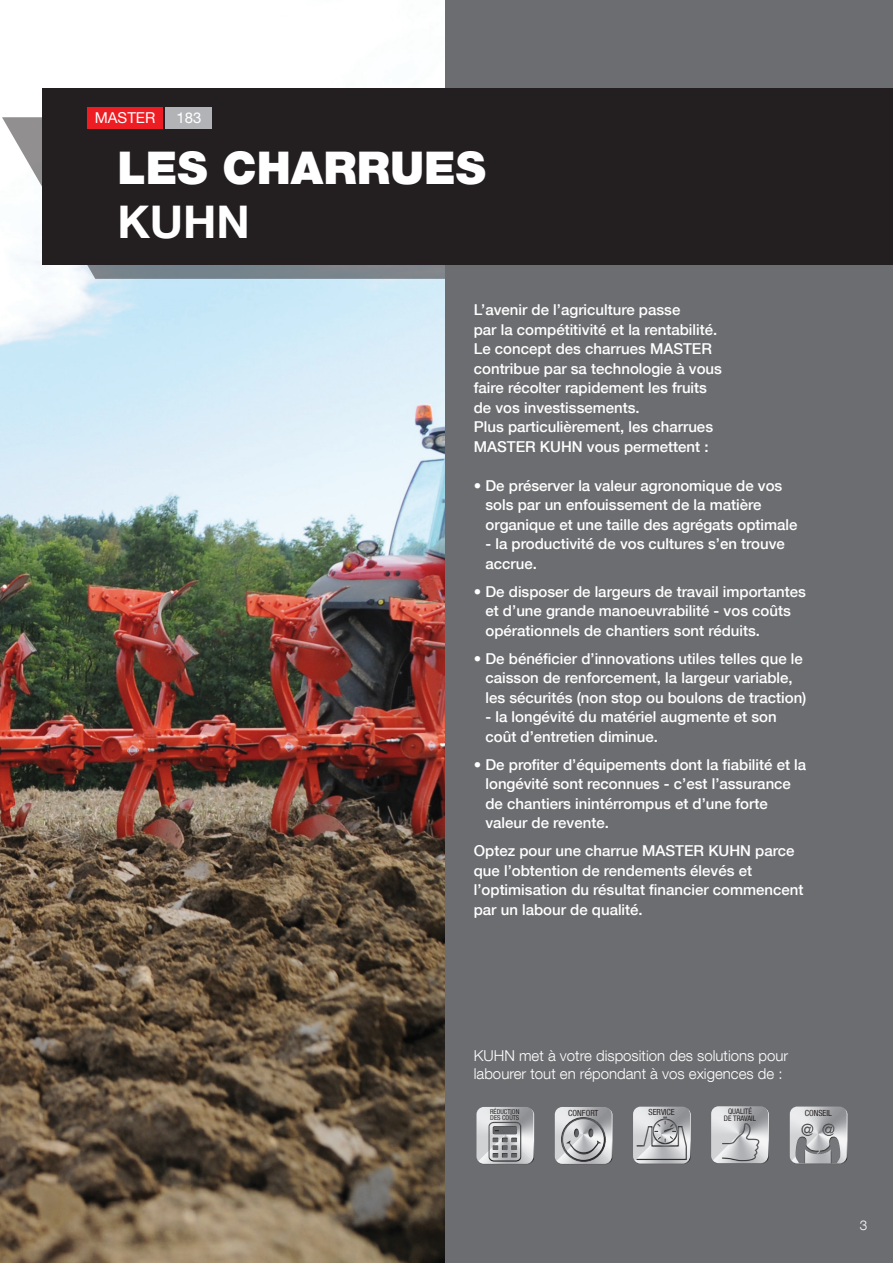
<style>
.page{position:relative;width:893px;height:1263px;background:#fff}
.page>*{position:absolute;margin:0;border:0;box-sizing:border-box;transform-origin:0 0}
.t1{font:900 45px "Helvetica Neue LT Com";color:#fff}
.t2{font:700 45px "Helvetica Neue LT Com";color:#fff}
.t3{font:500 15px/19.5px "Helvetica Neue LT Com";color:#fff}
.t4{font:300 15px/18px "Helvetica Neue LT Com";color:#fff}
.t5{font:15px "Helvetica Neue LT Com";color:#fff}
.t6{font:300 13.5px "Helvetica Neue LT Com";color:#fff}
.t7{font:condensed 8.4px "Helvetica Neue LT Com";color:#231f20}
.t8{font:condensed 7.5px/7.5px "Helvetica Neue LT Com";color:#231f20;text-align:center}
.t9{font:condensed 6.75px/6.8px "Helvetica Neue LT Com";color:#231f20}
</style>
<div class="page">
<img style="left:0;top:0;width:446px;height:1263px">
<svg style="left:2px;top:117px;width:350px;height:162px"></svg>
<div style="left:446px;top:0;width:447px;height:1263px;background:#6c6d70"></div>
<svg style="left:352px;top:265px;width:94px;height:14px"></svg>
<div style="left:43px;top:88px;width:850px;height:177px;background:#231f20"></div>
<div style="left:166px;top:107px;width:46px;height:21px;background:#b2b3b7"></div>
<div style="left:87px;top:107px;width:76px;height:21px;background:#ee1d23"></div>
<img style="left:476px;top:1107px;width:53px;height:54px">
<svg style="left:478px;top:1108px;width:56px;height:56px"></svg>
<img style="left:555px;top:1107px;width:52px;height:53px">
<svg style="left:556px;top:1108px;width:56px;height:56px"></svg>
<svg style="left:561px;top:1117px;width:45px;height:45px"></svg>
<img style="left:633px;top:1107px;width:53px;height:52px">
<svg style="left:634px;top:1108px;width:57px;height:56px"></svg>
<svg style="left:636px;top:1116px;width:51px;height:44px"></svg>
<img style="left:711px;top:1106px;width:52px;height:53px">
<svg style="left:712px;top:1107px;width:57px;height:57px"></svg>
<svg style="left:722px;top:1123px;width:37px;height:38px"></svg>
<img style="left:790px;top:1106px;width:53px;height:54px">
<svg style="left:791px;top:1108px;width:56px;height:56px"></svg>
<p class="t5" style="left:95px;top:108px;width:62px">MASTER</p>
<p class="t5" style="left:176px;top:108px;width:27px">183</p>
<p class="t1" style="left:117px;top:141px;width:370px">LES CHARRUES</p>
<p class="t2" style="left:117px;top:193px;width:134px">KUHN</p>
<p class="t3" style="left:474px;top:300px;width:208px">L’avenir de l’agriculture passe</p>
<p class="t3" style="left:474px;top:319px;width:245px">par la compétitivité et la rentabilité.</p>
<p class="t3" style="left:474px;top:339px;width:240px">Le concept des charrues MASTER</p>
<p class="t3" style="left:474px;top:358px;width:250px">contribue par sa technologie à vous</p>
<p class="t3" style="left:474px;top:378px;width:235px">faire récolter rapidement les fruits</p>
<p class="t3" style="left:474px;top:397px;width:167px">de vos investissements.</p>
<p class="t3" style="left:474px;top:417px;width:241px">Plus particulièrement, les charrues</p>
<p class="t3" style="left:474px;top:436px;width:236px">MASTER KUHN vous permettent :</p>
<p class="t3" style="left:485px;top:475px;width:314px;text-indent:-12px">• De préserver la valeur agronomique de vos sols par un enfouissement de la matière organique et une taille des agrégats optimale</p>
<p class="t3" style="left:485px;top:534px;width:301px">- la productivité de vos cultures s’en trouve accrue.</p>
<p class="t3" style="left:485px;top:581px;width:322px;text-indent:-12px">• De disposer de largeurs de travail importantes et d’une grande manoeuvrabilité - vos coûts opérationnels de chantiers sont réduits.</p>
<p class="t3" style="left:485px;top:648px;width:322px;text-indent:-12px">• De bénéficier d’innovations utiles telles que le caisson de renforcement, la largeur variable, les sécurités (non stop ou boulons de traction)</p>
<p class="t3" style="left:485px;top:707px;width:293px">- la longévité du matériel augmente et son coût d’entretien diminue.</p>
<p class="t3" style="left:485px;top:754px;width:322px;text-indent:-12px">• De profiter d’équipements dont la fiabilité et la longévité sont reconnues - c’est l’assurance de chantiers inintérrompus et d’une forte valeur de revente.</p>
<p class="t3" style="left:474px;top:841px;width:331px">Optez pour une charrue MASTER KUHN parce que l’obtention de rendements élevés et l’optimisation du résultat financier commencent par un labour de qualité.</p>
<p class="t4" style="left:474px;top:1046px;width:316px">KUHN met à votre disposition des solutions pour labourer tout en répondant à vos exigences de :</p>
<p class="t9" style="left:490px;top:1108px;width:31px">RÉDUCTION<br>DES COÛTS</p>
<p class="t7" style="left:568px;top:1108px;width:32px">CONFORT</p>
<p class="t7" style="left:648px;top:1107px;width:28px">SERVICE</p>
<p class="t8" style="left:724px;top:1107px;width:34px">QUALITÉ<br>DE TRAVAIL</p>
<p class="t7" style="left:805px;top:1108px;width:29px">CONSEIL</p>
<p class="t6" style="left:860px;top:1217px;width:9px">3</p>
</div>
